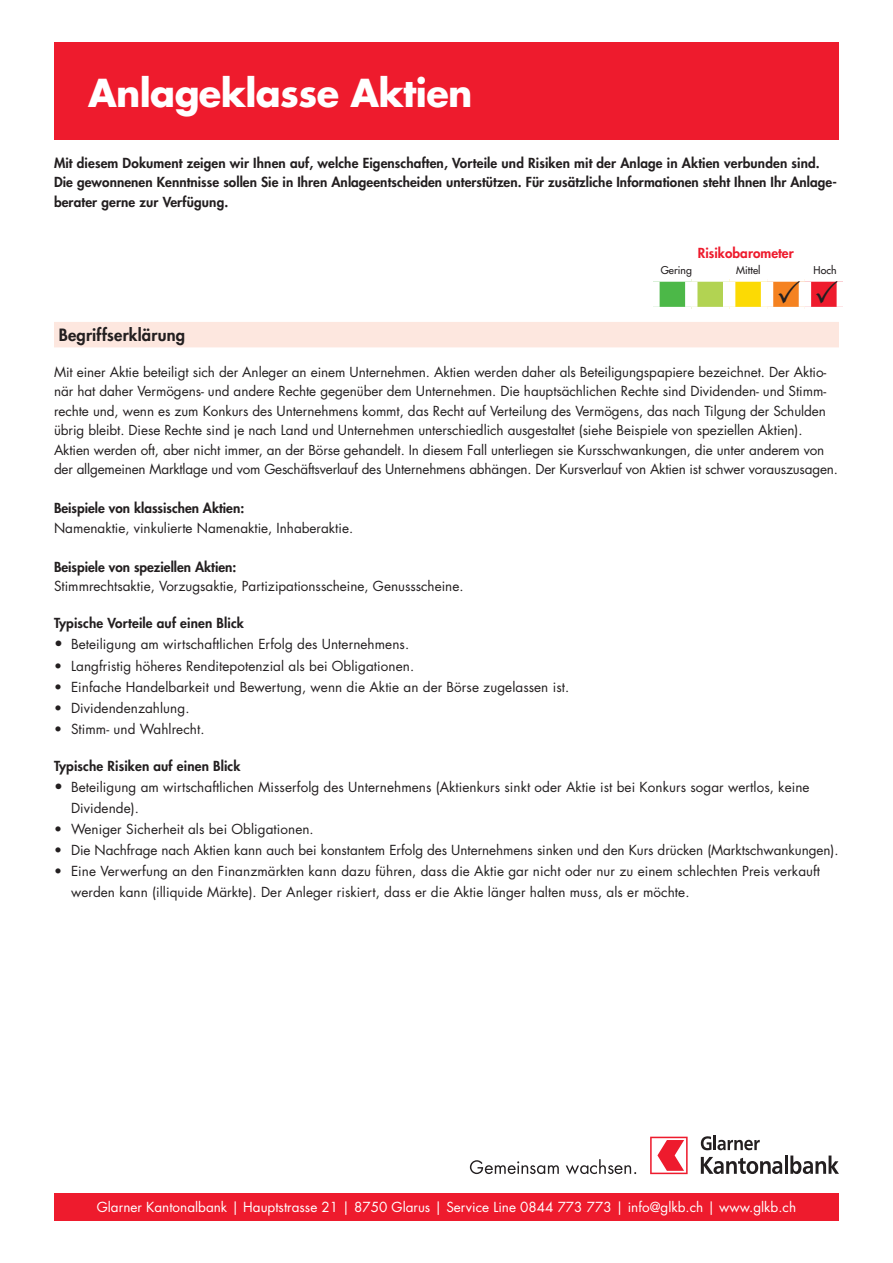
<style>
.page{position:relative;width:893px;height:1263px;background:#fff}
.page>*{position:absolute;margin:0;border:0;box-sizing:border-box;transform-origin:0 0}
.t1{font:700 37.5px "Futura Std";letter-spacing:-.015em;color:#fff}
.t2{font:800 16.5px "Futura Std";letter-spacing:.01em;color:#231f20}
.t3{font:13.5px/19.5px "Futura Std";letter-spacing:-.005em;color:#231f20}
.t4{font:800 13.5px/19.5px "Futura Std";letter-spacing:.005em;color:#231f20}
.t5{font:13.5px "Futura Std";color:#fff}
.t6{font:800 13.5px "Futura Std";letter-spacing:.005em;color:#ee1b2d}
.t7{font:500 10.5px "Futura Std";letter-spacing:.005em;color:#231f20}
.s1{font-size:15px}
</style>
<div class="page">
<div style="left:54px;top:1193px;width:785px;height:27px;background:#ee1b2d"></div>
<svg style="left:701px;top:1135px;width:59px;height:15px"></svg>
<svg style="left:701px;top:1157px;width:81px;height:17px"></svg>
<hr style="left:785px;top:1155px;width:3px;height:19px;background:#231f20">
<svg style="left:790px;top:1155px;width:49px;height:19px"></svg>
<svg style="left:650px;top:1137px;width:38px;height:37px"></svg>
<svg style="left:470px;top:1160px;width:89px;height:14px"></svg>
<svg style="left:566px;top:1159px;width:70px;height:15px"></svg>
<div style="left:54px;top:43px;width:785px;height:97px;background:#ee1b2d"></div>
<div style="left:54px;top:322px;width:785px;height:25px;background:#fde7df"></div>
<div style="left:653px;top:280px;width:38px;height:29px;background:#4cb848"></div>
<div style="left:691px;top:280px;width:38px;height:29px;background:#b2d352"></div>
<div style="left:729px;top:280px;width:38px;height:29px;background:#fcda04"></div>
<svg style="left:773px;top:282px;width:26px;height:25px"></svg>
<svg style="left:811px;top:282px;width:26px;height:25px"></svg>
<svg style="left:653px;top:280px;width:38px;height:2px"></svg>
<svg style="left:691px;top:279px;width:38px;height:3px"></svg>
<svg style="left:729px;top:279px;width:38px;height:3px"></svg>
<svg style="left:767px;top:279px;width:38px;height:3px"></svg>
<svg style="left:805px;top:281px;width:38px;height:1px"></svg>
<hr style="left:647px;top:307px;width:44px;height:4px;background:#fff">
<hr style="left:691px;top:307px;width:38px;height:4px;background:#fff">
<hr style="left:729px;top:307px;width:38px;height:4px;background:#fff">
<div style="left:647px;top:282px;width:13px;height:25px;background:#fff"></div>
<div style="left:685px;top:282px;width:12px;height:25px;background:#fff"></div>
<div style="left:723px;top:282px;width:12px;height:25px;background:#fff"></div>
<div style="left:761px;top:282px;width:12px;height:25px;background:#fff"></div>
<svg style="left:778px;top:279px;width:22px;height:24px"></svg>
<svg style="left:816px;top:281px;width:21px;height:22px"></svg>
<h1 class="t1" style="left:88px;top:68px;width:386px">Anlageklasse Aktien</h1>
<p class="t4" style="left:54px;top:153px;width:784px">Mit diesem Dokument zeigen wir Ihnen auf, welche Eigenschaften, Vorteile und Risiken mit der Anlage in Aktien verbunden sind.<br>Die gewonnenen Kenntnisse sollen Sie in Ihren Anlageentscheiden unterstützen. Für zusätzliche Informationen steht Ihnen Ihr Anlage&shy;berater gerne zur Verfügung.</p>
<p class="t6" style="left:698px;top:244px;width:97px">Risikobarometer</p>
<p class="t7" style="left:661px;top:264px;width:33px">Gering</p>
<p class="t7" style="left:736px;top:264px;width:26px">Mittel</p>
<p class="t7" style="left:814px;top:264px;width:25px">Hoch</p>
<p class="t2" style="left:59px;top:324px;width:128px">Begriffserklärung</p>
<p class="t3" style="left:54px;top:362px;width:785px">Mit einer Aktie beteiligt sich der Anleger an einem Unternehmen. Aktien werden daher als Beteiligungspapiere bezeichnet. Der Aktio&shy;när hat daher Vermögens- und andere Rechte gegenüber dem Unternehmen. Die hauptsächlichen Rechte sind Dividenden- und Stimm&shy;rechte und, wenn es zum Konkurs des Unternehmens kommt, das Recht auf Verteilung des Vermögens, das nach Tilgung der Schulden übrig bleibt. Diese Rechte sind je nach Land und Unternehmen unterschiedlich ausgestaltet (siehe Beispiele von speziellen Aktien).<br>Aktien werden oft, aber nicht immer, an der Börse gehandelt. In diesem Fall unterliegen sie Kursschwankungen, die unter anderem von der allgemeinen Marktlage und vom Geschäftsverlauf des Unternehmens abhängen. Der Kursverlauf von Aktien ist schwer vorauszusagen.</p>
<p class="t4" style="left:54px;top:498px;width:192px">Beispiele von klassischen Aktien:</p>
<p class="t3" style="left:54px;top:518px;width:301px">Namenaktie, vinkulierte Namenaktie, Inhaberaktie.</p>
<p class="t4" style="left:54px;top:557px;width:184px">Beispiele von speziellen Aktien:</p>
<p class="t3" style="left:54px;top:577px;width:411px">Stimmrechtsaktie, Vorzugsaktie, Partizipationsscheine, Genussscheine.</p>
<p class="t4" style="left:54px;top:614px;width:191px">Typische Vorteile auf einen Blick</p>
<p class="t3" style="left:54px;top:635px;width:357px"><span class="s1">•</span> Beteiligung am wirtschaftlichen Erfolg des Unternehmens.</p>
<p class="t3" style="left:54px;top:656px;width:362px">• Langfristig höheres Renditepotenzial als bei Obligationen.</p>
<p class="t3" style="left:54px;top:677px;width:517px">• Einfache Handelbarkeit und Bewertung, wenn die Aktie an der Börse zugelassen ist.</p>
<p class="t3" style="left:54px;top:698px;width:137px">• Dividendenzahlung.</p>
<p class="t3" style="left:54px;top:719px;width:152px">• Stimm- und Wahlrecht.</p>
<p class="t4" style="left:54px;top:756px;width:188px">Typische Risiken auf einen Blick</p>
<p class="t3" style="left:71px;top:776px;width:740px;line-height:21px;text-indent:-17px"><span class="s1">•</span> Beteiligung am wirtschaftlichen Misserfolg des Unternehmens (Aktienkurs sinkt oder Aktie ist bei Konkurs sogar wertlos, keine<br>Dividende).</p>
<p class="t3" style="left:54px;top:819px;width:261px">• Weniger Sicherheit als bei Obligationen.</p>
<p class="t3" style="left:54px;top:840px;width:786px">• Die Nachfrage nach Aktien kann auch bei konstantem Erfolg des Unternehmens sinken und den Kurs drücken (Marktschwankungen).</p>
<p class="t3" style="left:71px;top:860px;width:751px;line-height:21px;text-indent:-17px">• Eine Verwerfung an den Finanzmärkten kann dazu führen, dass die Aktie gar nicht oder nur zu einem schlechten Preis verkauft werden kann (illiquide Märkte). Der Anleger riskiert, dass er die Aktie länger halten muss, als er möchte.</p>
<p class="t5" style="left:97px;top:1198px;width:701px">Glarner Kantonalbank | Hauptstrasse 21 | 8750 Glarus | Service Line 0844 773 773 | info@glkb.ch | www.glkb.ch</p>
</div>
